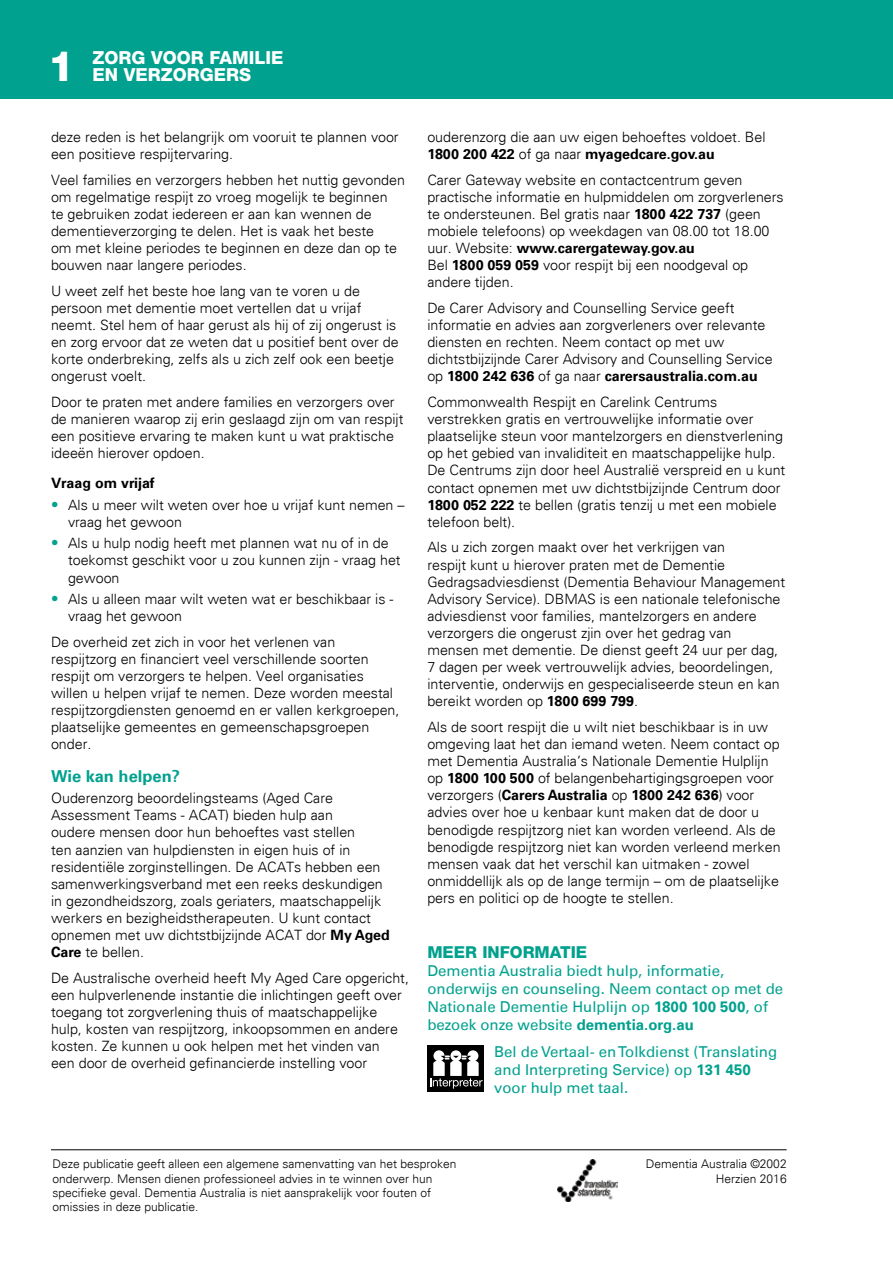
<style>
.page{position:relative;width:893px;height:1263px;background:#fff}
.page>*{position:absolute;margin:0;border:0;box-sizing:border-box;transform-origin:0 0}
.t1{font:800 42px "Helvetica Neue LT";color:#fff}
.t2{font:800 18px "Helvetica Neue LT";color:#fff}
.t3{font:800 16.5px "Helvetica Neue LT";color:#00a18e}
.t4{font:700 16.5px "Univers LT Std";color:#00a18e}
.t5{font:15px/18px "Univers LT Std";color:#00a18e}
.t6{font:300 14.25px/17.1px "Univers";color:#000}
.t7{font:700 14.25px "Univers LT Std";color:#000}
.t8{font:300 12px/14.4px "Univers";color:#000}
.s1{font-size:15px;color:#00a18e}
.s2{font-family:"Univers LT Std";font-weight:700}
.s3{font-family:"Univers";font-weight:300}
.s4{font-weight:700}
</style>
<div class="page">
<div style="left:0;top:0;width:893px;height:99px;background:#00a18e"></div>
<div style="left:427px;top:1046px;width:57px;height:46px;background:#000"></div>
<div style="left:467px;top:1050px;width:11px;height:11px;background:#fff;border-radius:50%"></div>
<div style="left:433px;top:1050px;width:11px;height:11px;background:#fff;border-radius:50%"></div>
<div style="left:450px;top:1050px;width:11px;height:11px;background:#fff;border-radius:50%"></div>
<svg style="left:430px;top:1055px;width:53px;height:34px"></svg>
<hr style="left:51px;top:1149px;width:736px;height:1px;background:#000">
<img style="left:557px;top:1159px;width:60px;height:42px">
<h1 class="t1" style="left:48px;top:41px;width:28px">1</h1>
<p class="t2" style="left:92px;top:46px;width:193px">ZORG VOOR FAMILIE</p>
<p class="t2" style="left:92px;top:64px;width:160px">EN VERZORGERS</p>
<p class="t6" style="left:51px;top:129px;width:349px">deze reden is het belangrijk om vooruit te plannen voor een positieve respijtervaring.</p>
<p class="t6" style="left:51px;top:171px;width:356px">Veel families en verzorgers hebben het nuttig gevonden om regelmatige respijt zo vroeg mogelijk te beginnen<br>te gebruiken zodat iedereen er aan kan wennen de dementieverzorging te delen. Het is vaak het beste<br>om met kleine periodes te beginnen en deze dan op te bouwen naar langere periodes.</p>
<p class="t6" style="left:51px;top:282px;width:349px">U weet zelf het beste hoe lang van te voren u de persoon met dementie moet vertellen dat u vrijaf neemt. Stel hem of haar gerust als hij of zij ongerust is en zorg ervoor dat ze weten dat u positief bent over de korte onderbreking, zelfs als u zich zelf ook een beetje ongerust voelt.</p>
<p class="t6" style="left:51px;top:393px;width:354px">Door te praten met andere families en verzorgers over de manieren waarop zij erin geslaagd zijn om van respijt een positieve ervaring te maken kunt u wat praktische ideeën hierover opdoen.</p>
<p class="t7" style="left:51px;top:475px;width:105px">Vraag om vrijaf</p>
<p class="t6" style="left:68px;top:496px;width:338px;text-indent:-17px"><span class="s1">•</span> Als u meer wilt weten over hoe u vrijaf kunt nemen – vraag het gewoon</p>
<p class="t6" style="left:68px;top:535px;width:334px;text-indent:-17px"><span class="s1">•</span> Als u hulp nodig heeft met plannen wat nu of in de toekomst geschikt voor u zou kunnen zijn - vraag het gewoon</p>
<p class="t6" style="left:68px;top:590px;width:327px;text-indent:-17px"><span class="s1">•</span> Als u alleen maar wilt weten wat er beschikbaar is - vraag het gewoon</p>
<p class="t6" style="left:51px;top:633px;width:350px">De overheid zet zich in voor het verlenen van respijtzorg en financiert veel verschillende soorten respijt om verzorgers te helpen. Veel organisaties willen u helpen vrijaf te nemen. Deze worden meestal respijtzorgdiensten genoemd en er vallen kerkgroepen, plaatselijke gemeentes en gemeenschapsgroepen onder.</p>
<p class="t4" style="left:51px;top:766px;width:131px">Wie kan helpen?</p>
<p class="t6" style="left:51px;top:790px;width:340px">Ouderenzorg beoordelingsteams (Aged Care Assessment Teams - ACAT) bieden hulp aan<br>oudere mensen door hun behoeftes vast stellen<br>ten aanzien van hulpdiensten in eigen huis of in residentiële zorginstellingen. De ACATs hebben een samenwerkingsverband met een reeks deskundigen in gezondheidszorg, zoals geriaters, maatschappelijk werkers en bezigheidstherapeuten. U kunt contact opnemen met uw dichtstbijzijnde ACAT dor <span class="s2">My Aged Care</span> te bellen.</p>
<p class="t6" style="left:51px;top:969px;width:359px">De Australische overheid heeft My Aged Care opgericht, een hulpverlenende instantie die inlichtingen geeft over toegang tot zorgverlening thuis of maatschappelijke hulp, kosten van respijtzorg, inkoopsommen en andere kosten. Ze kunnen u ook helpen met het vinden van<br>een door de overheid gefinancierde instelling voor</p>
<p class="t6" style="left:427px;top:129px;width:340px">ouderenzorg die aan uw eigen behoeftes voldoet. Bel</p>
<p class="t7" style="left:427px;top:146px;width:289px">1800 200 422 <span class="s3">of ga naar</span> myagedcare.gov.au</p>
<p class="t6" style="left:427px;top:171px;width:358px">Carer Gateway website en contactcentrum geven practische informatie en hulpmiddelen om zorgverleners te ondersteunen. Bel gratis naar <span class="s2">1800 422 737</span> (geen mobiele telefoons) op weekdagen van 08.00 tot 18.00</p>
<p class="t7" style="left:427px;top:240px;width:269px"><span class="s3">uur. Website:</span> www.carergateway.gov.au</p>
<p class="t6" style="left:427px;top:257px;width:322px">Bel <span class="s2">1800 059 059</span> voor respijt bij een noodgeval op andere tijden.</p>
<p class="t6" style="left:427px;top:299px;width:347px">De Carer Advisory and Counselling Service geeft informatie en advies aan zorgverleners over relevante diensten en rechten. Neem contact op met uw dichtstbijzijnde Carer Advisory and Counselling Service</p>
<p class="t7" style="left:427px;top:368px;width:332px"><span class="s3">op</span> 1800 242 636 <span class="s3">of ga naar</span> carersaustralia.com.au</p>
<p class="t6" style="left:427px;top:393px;width:359px">Commonwealth Respijt en Carelink Centrums verstrekken gratis en vertrouwelijke informatie over plaatselijke steun voor mantelzorgers en dienstverlening op het gebied van invaliditeit en maatschappelijke hulp.<br>De Centrums zijn door heel Australië verspreid en u kunt contact opnemen met uw dichtstbijzijnde Centrum door <span class="s2">1800 052 222</span> te bellen (gratis tenzij u met een mobiele telefoon belt).</p>
<p class="t6" style="left:427px;top:539px;width:359px">Als u zich zorgen maakt over het verkrijgen van<br>respijt kunt u hierover praten met de Dementie Gedragsadviesdienst (Dementia Behaviour Management Advisory Service). DBMAS is een nationale telefonische adviesdienst voor families, mantelzorgers en andere verzorgers die ongerust zjin over het gedrag van mensen met dementie. De dienst geeft 24 uur per dag, 7 dagen per week vertrouwelijk advies, beoordelingen, interventie, onderwijs en gespecialiseerde steun en kan bereikt worden op <span class="s2">1800 699 799</span>.</p>
<p class="t6" style="left:427px;top:718px;width:354px">Als de soort respijt die u wilt niet beschikbaar is in uw omgeving laat het dan iemand weten. Neem contact op met Dementia Australia’s Nationale Dementie Hulplijn op <span class="s2">1800 100 500</span> of belangenbehartigingsgroepen voor</p>
<p class="t7" style="left:427px;top:787px;width:328px"><span class="s3">verzorgers (</span>Carers Australia <span class="s3">op</span> 1800 242 636<span class="s3">) voor</span></p>
<p class="t6" style="left:427px;top:804px;width:355px">advies over hoe u kenbaar kunt maken dat de door u benodigde respijtzorg niet kan worden verleend. Als de benodigde respijtzorg niet kan worden verleend merken mensen vaak dat het verschil kan uitmaken - zowel onmiddellijk als op de lange termijn – om de plaatselijke pers en politici op de hoogte te stellen.</p>
<p class="t3" style="left:427px;top:943px;width:161px">MEER INFORMATIE</p>
<p class="t5" style="left:427px;top:962px;width:357px">Dementia Australia biedt hulp, informatie, onderwijs en counseling. Neem contact op met de Nationale Dementie Hulplijn op <span class="s4">1800 100 500</span>, of bezoek onze website <span class="s4">dementia.org.au</span></p>
<p class="t5" style="left:494px;top:1043px;width:284px">Bel de Vertaal- en Tolkdienst (Translating and Interpreting Service) op <span class="s4">131 450 </span>voor hulp met taal.</p>
<p class="t8" style="left:52px;top:1157px;width:406px">Deze publicatie geeft alleen een algemene samenvatting van het besproken onderwerp. Mensen dienen professioneel advies in te winnen over hun specifieke geval. Dementia Australia is niet aansprakelijk voor fouten of omissies in deze publicatie.</p>
<p class="t8" style="left:646px;top:1156px;width:142px;line-height:15px;text-align:right">Dementia Australia ©2002<br>Herzien 2016</p>
</div>
